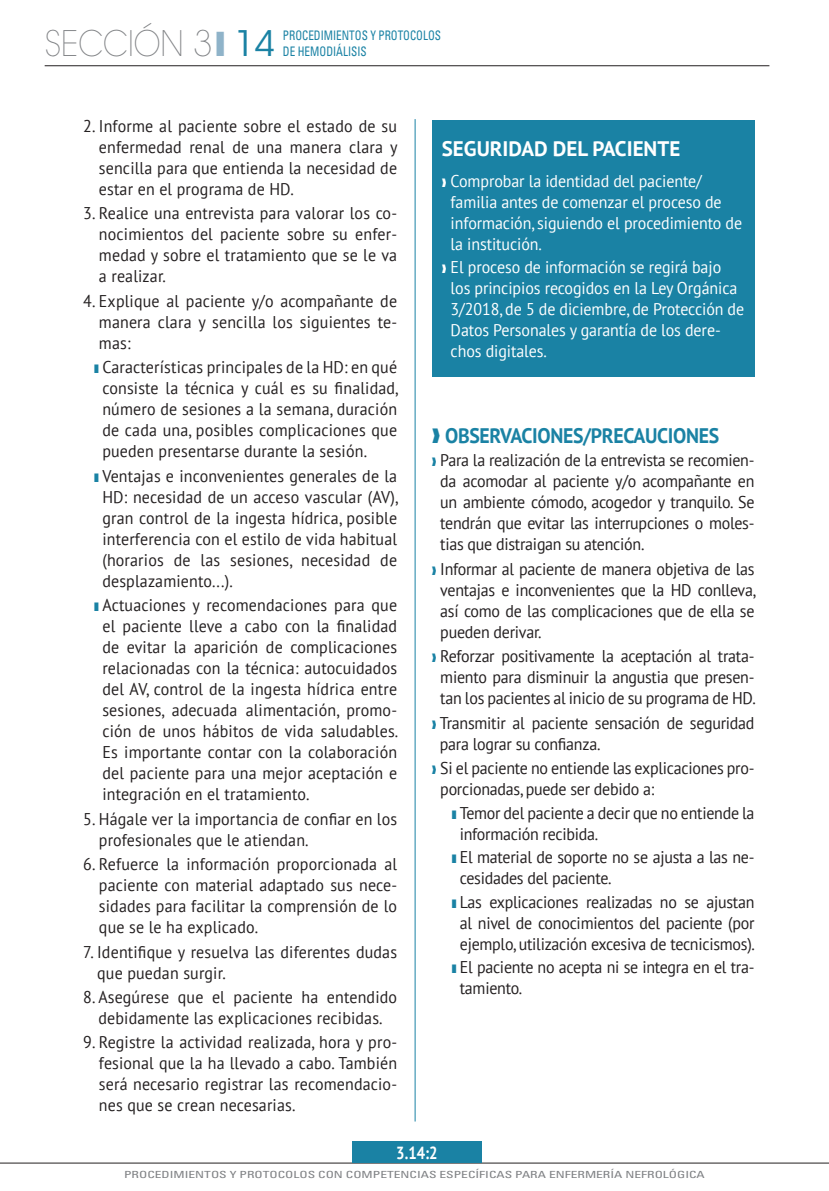
<style>
.page{position:relative;width:829px;height:1191px;background:#fff}
.page>*{position:absolute;margin:0;border:0;box-sizing:border-box;transform-origin:0 0}
.t1{font:200 35px "ITC Avant Garde Std";color:#808285;scale:.9 1}
.CPO_DE_TEXTO_GENERAL{font:700 21px "PT Sans";letter-spacing:-.015em;color:#1a82a4;scale:.94 1}
.t2{font:700 21px "PT Sans";color:#fff}
.t3{font:700 17.5px "PT Sans";color:#fff;scale:.85 1}
.CPO_DE_TEXTO_GENERAL-2{font:16.97px/21px "PT Sans";letter-spacing:-.015em;color:#231f20;text-align:justify;scale:.94 1}
.t4{font:16.97px/21px "PT Sans";letter-spacing:-.005em;color:#fff;scale:.94 1}
.CPO_DE_TEXTO_GENERAL-3{font:16.97px/21px "PT Sans";letter-spacing:.01em;color:#231f20;scale:.94 1}
.t5{font:condensed 13.12px "Univers LT Std";color:#1a82a4;scale:.85 1}
.t6{font:condensed 9.8px "Univers LT Std";color:#808285;scale:1.37 1}
.s1{color:#8fb3c9}
.s2{font-weight:400;color:#1a82a4}
.s3{color:#1a82a4}
</style>
<div class="page">
<hr style="left:0;top:1162px;width:828px;height:1px;background:#231f20">
<hr style="left:45px;top:65px;width:724px;height:1px;background:#231f20">
<div style="left:432px;top:120px;width:322px;height:257px;background:#1a82a4"></div>
<hr style="left:415px;top:119px;width:1px;height:1002px;background:#1a82a4">
<div style="left:352px;top:1141px;width:129px;height:22px;background:#1a82a4"></div>
<p class="t1" style="left:45px;top:23px;width:257px">SECCIÓN 3<span class="s1">❙</span> <span class="s2">14</span></p>
<p class="t5" style="left:283px;top:27px;width:187px">PROCEDIMIENTOS Y PROTOCOLOS</p>
<p class="t5" style="left:283px;top:43px;width:100px">DE HEMODIÁLISIS</p>
<p class="CPO_DE_TEXTO_GENERAL-2" style="left:99px;top:115px;width:319px;text-indent:-16px">2. Informe al paciente sobre el estado de su enfermedad renal de una manera clara y sencilla para que entienda la necesidad de estar en el programa de HD.</p>
<p class="CPO_DE_TEXTO_GENERAL-2" style="left:99px;top:202px;width:319px;text-indent:-16px">3. Realice una entrevista para valorar los co&shy;nocimientos del paciente sobre su enfer&shy;medad y sobre el tratamiento que se le va a realizar.</p>
<p class="CPO_DE_TEXTO_GENERAL-2" style="left:99px;top:290px;width:319px;text-indent:-16px">4. Explique al paciente y/o acompañante de manera clara y sencilla los siguientes te&shy;mas:</p>
<p class="CPO_DE_TEXTO_GENERAL-2" style="left:102px;top:356px;width:316px;text-indent:-8px"><span class="s3">❚</span> Características principales de la HD: en qué consiste la técnica y cuál es su finalidad, número de sesiones a la semana, duración de cada una, posibles complicaciones que pueden presentarse durante la sesión.</p>
<p class="CPO_DE_TEXTO_GENERAL-2" style="left:102px;top:465px;width:316px;text-indent:-8px"><span class="s3">❚</span> Ventajas e inconvenientes generales de la HD: necesidad de un acceso vascular (AV), gran control de la ingesta hídrica, posible interferencia con el estilo de vida habitual (horarios de las sesiones, necesidad de desplazamiento...).</p>
<p class="CPO_DE_TEXTO_GENERAL-2" style="left:102px;top:594px;width:316px;text-indent:-8px"><span class="s3">❚</span> Actuaciones y recomendaciones para que el paciente lleve a cabo con la finalidad de evitar la aparición de complicaciones relacionadas con la técnica: autocuidados del AV, control de la ingesta hídrica entre sesiones, adecuada alimentación, promo&shy;ción de unos hábitos de vida saludables.<br>Es importante contar con la colaboración del paciente para una mejor aceptación e integración en el tratamiento.</p>
<p class="CPO_DE_TEXTO_GENERAL-3" style="left:99px;top:808px;width:319px;text-indent:-16px">5. Hágale ver la importancia de confiar en los profesionales que le atiendan.</p>
<p class="CPO_DE_TEXTO_GENERAL-2" style="left:99px;top:853px;width:319px;text-indent:-16px">6. Refuerce la información proporcionada al paciente con material adaptado sus nece&shy;sidades para facilitar la comprensión de lo que se le ha explicado.</p>
<p class="CPO_DE_TEXTO_GENERAL-3" style="left:97px;top:941px;width:320px;text-indent:-14px">7. Identifique y resuelva las diferentes dudas que puedan surgir.</p>
<p class="CPO_DE_TEXTO_GENERAL-3" style="left:83px;top:986px;width:335px;text-align:center">8. Asegúrese que el paciente ha entendido debidamente las explicaciones recibidas.</p>
<p class="CPO_DE_TEXTO_GENERAL-2" style="left:99px;top:1031px;width:319px;text-indent:-16px">9. Registre la actividad realizada, hora y pro&shy;fesional que la ha llevado a cabo. También será necesario registrar las recomendacio&shy;nes que se crean necesarias.</p>
<p class="t2" style="left:441px;top:134px;width:240px">SEGURIDAD DEL PACIENTE</p>
<p class="t4" style="left:450px;top:170px;width:311px;text-indent:-9px">❱ Comprobar la identidad del paciente/ familia antes de comenzar el proceso de información, siguiendo el procedimiento de la institución.</p>
<p class="t4" style="left:450px;top:256px;width:314px;text-indent:-9px">❱ El proceso de información se regirá bajo los principios recogidos en la Ley Orgánica 3/2018, de 5 de diciembre, de Protección de Datos Personales y garantía de los dere&shy;chos digitales.</p>
<p class="CPO_DE_TEXTO_GENERAL" style="left:432px;top:421px;width:307px">❱ OBSERVACIONES/PRECAUCIONES</p>
<p class="CPO_DE_TEXTO_GENERAL-2" style="left:440px;top:449px;width:336px;text-indent:-8px"><span class="s3">❱</span> Para la realización de la entrevista se recomien&shy;da acomodar al paciente y/o acompañante en un ambiente cómodo, acogedor y tranquilo. Se tendrán que evitar las interrupciones o moles&shy;tias que distraigan su atención.</p>
<p class="CPO_DE_TEXTO_GENERAL-2" style="left:440px;top:557px;width:337px;text-indent:-8px"><span class="s3">❱</span> Informar al paciente de manera objetiva de las ventajas e inconvenientes que la HD conlleva, así como de las complicaciones que de ella se pueden derivar.</p>
<p class="CPO_DE_TEXTO_GENERAL-2" style="left:432px;top:645px;width:346px;text-align:center"><span class="s3">❱</span> Reforzar positivamente la aceptación al trata&shy;miento para disminuir la angustia que presen&shy;tan los pacientes al inicio de su programa de HD.</p>
<p class="CPO_DE_TEXTO_GENERAL-2" style="left:440px;top:711px;width:336px;text-indent:-8px"><span class="s3">❱</span> Transmitir al paciente sensación de seguridad para lograr su confianza.</p>
<p class="CPO_DE_TEXTO_GENERAL-2" style="left:440px;top:757px;width:336px;text-indent:-8px"><span class="s3">❱</span> Si el paciente no entiende las explicaciones pro&shy;porcionadas, puede ser debido a:</p>
<p class="CPO_DE_TEXTO_GENERAL-2" style="left:460px;top:801px;width:315px;text-indent:-8px"><span class="s3">❚</span> Temor del paciente a decir que no entiende la información recibida.</p>
<p class="CPO_DE_TEXTO_GENERAL-2" style="left:460px;top:846px;width:315px;text-indent:-8px"><span class="s3">❚</span> El material de soporte no se ajusta a las ne&shy;cesidades del paciente.</p>
<p class="CPO_DE_TEXTO_GENERAL-2" style="left:451px;top:890px;width:324px;text-align:center"><span class="s3">❚</span> Las explicaciones realizadas no se ajustan al nivel de conocimientos del paciente (por ejemplo, utilización excesiva de tecnicismos).</p>
<p class="CPO_DE_TEXTO_GENERAL-2" style="left:460px;top:956px;width:315px;text-indent:-8px"><span class="s3">❚</span> El paciente no acepta ni se integra en el tra&shy;tamiento.</p>
<p class="t3" style="left:396px;top:1141px;width:50px">3.14:2</p>
<p class="t6" style="left:124px;top:1168px;width:425px">PROCEDIMIENTOS Y PROTOCOLOS CON COMPETENCIAS ESPECÍFICAS PARA ENFERMERÍA NEFROLÓGICA</p>
</div>
